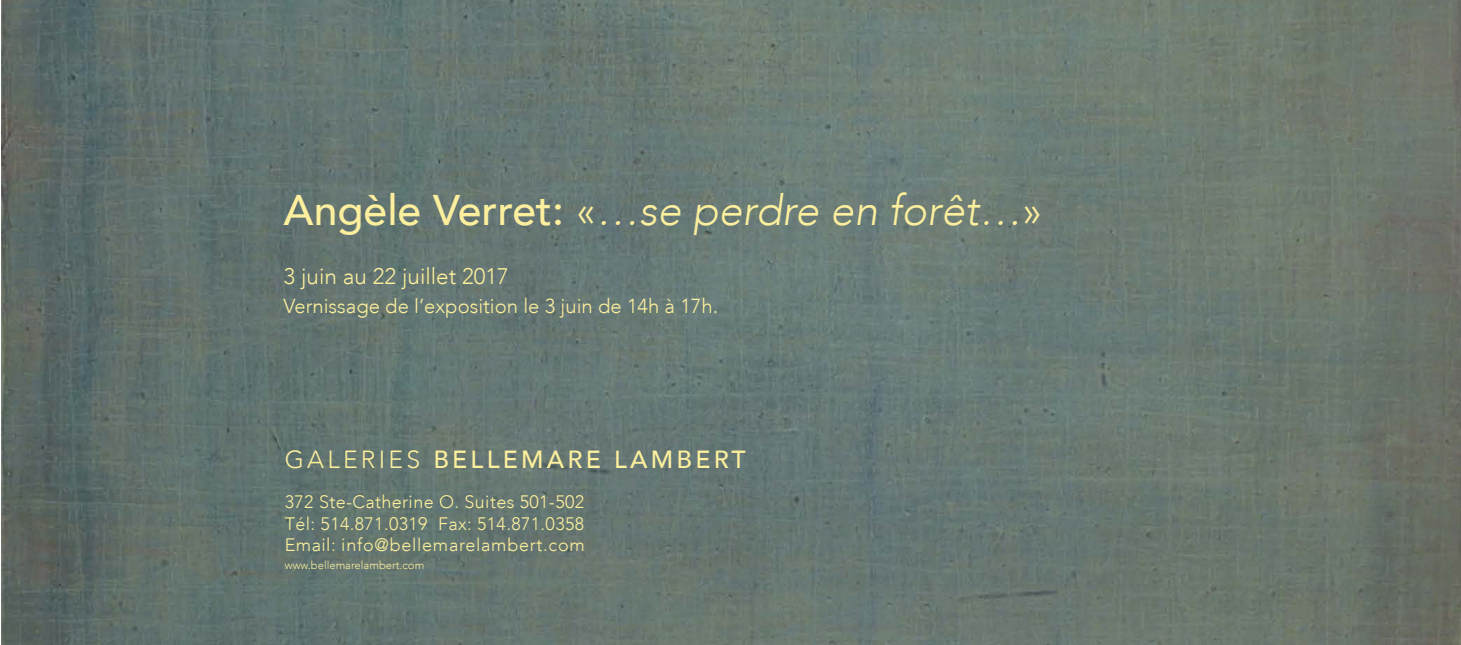
<style>
.page{position:relative;width:1461px;height:645px;background:#fff}
.page>*{position:absolute;margin:0;border:0;box-sizing:border-box;transform-origin:0 0}
.t1{font:italic 300 42.75px "Avenir LT";color:#fcef9d}
.t2{font:500 24.75px "Avenir LT";letter-spacing:.13em;color:#fcef9d}
.t3{font:300 22.5px "Avenir LT";color:#fcef9d}
.t4{font:300 20.25px "Avenir LT";color:#fcef9d}
.t5{font:300 18px "Avenir LT";letter-spacing:.02em;color:#fcef9d}
.t6{font:300 18px "Avenir LT";letter-spacing:.04em;color:#fcef9d}
.t7{font:300 11.25px "Avenir LT";color:#fcef9d}
.s1{font-weight:500;font-style:normal}
.s2{font-style:normal}
.s3{font-weight:300}
</style>
<div class="page">
<img style="left:1px;top:0;width:1460px;height:644px">
<p class="t1" style="left:284px;top:185px;width:760px"><span class="s1">Angèle Verret:</span> <span class="s2">«</span>…se perdre en forêt…<span class="s2">»</span></p>
<p class="t3" style="left:284px;top:262px;width:227px">3 juin au 22 juillet 2017</p>
<p class="t4" style="left:284px;top:294px;width:436px">Vernissage de l’exposition le 3 juin de 14h à 17h.</p>
<p class="t2" style="left:285px;top:445px;width:462px"><span class="s3">GALERIES</span> BELLEMARE LAMBERT</p>
<p class="t5" style="left:285px;top:491px;width:301px">372 Ste-Catherine O. Suites 501-502</p>
<p class="t5" style="left:285px;top:512px;width:301px">Tél: 514.871.0319 Fax: 514.871.0358</p>
<p class="t6" style="left:285px;top:534px;width:301px">Email: info@bellemarelambert.com</p>
<p class="t7" style="left:285px;top:558px;width:141px">www.bellemarelambert.com</p>
</div>
